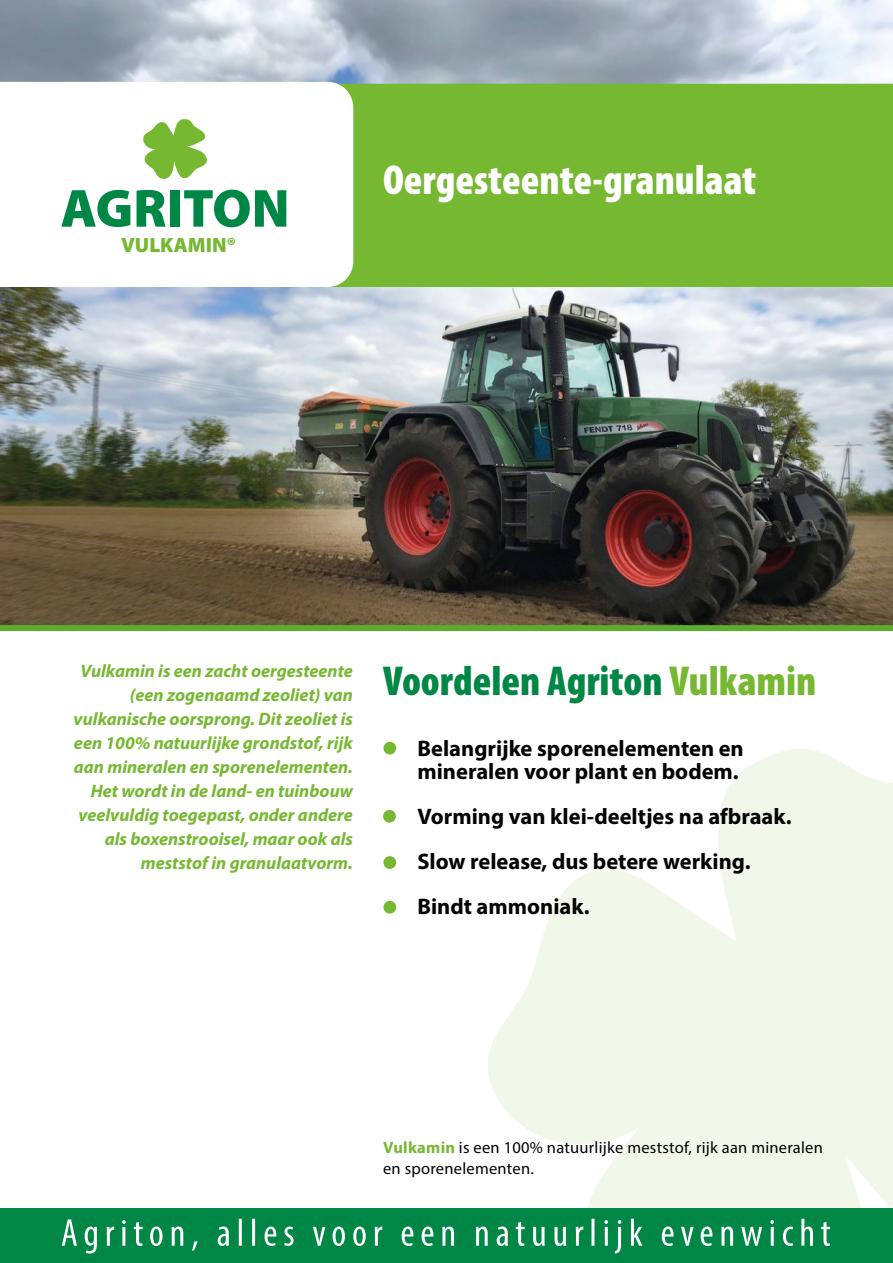
<style>
.page{position:relative;width:893px;height:1263px;background:#fff}
.page>*{position:absolute;margin:0;border:0;box-sizing:border-box;transform-origin:0 0}
.t1{font:900 condensed 42px "Myriad Pro";color:#008746}
.t2{font:900 condensed 42px "Myriad Pro";color:#fff}
.t3{font:700 22.5px/22.5px "Myriad Pro";color:#020304}
.t4{font:900 20.7px "Myriad Pro";color:#76b831}
.t5{font:italic 700 18px/24px "Myriad Pro";color:#76b831;text-align:right}
.t6{font:16.5px/21px "Myriad Pro";letter-spacing:.015em;color:#020304}
.s1{color:#76b831}
.s2{font-weight:700;color:#76b831}
</style>
<div class="page">
<svg style="left:481px;top:749px;width:412px;height:460px;fill:#f1f8ea"></svg>
<img style="left:0;top:0;width:893px;height:84px">
<img style="left:0;top:287px;width:893px;height:338px">
<div style="left:383px;top:810px;width:13px;height:13px;background:#76b831;border-radius:50%"></div>
<div style="left:383px;top:742px;width:13px;height:12px;background:#76b831;border-radius:50%"></div>
<div style="left:383px;top:856px;width:13px;height:13px;background:#76b831;border-radius:50%"></div>
<div style="left:353px;top:84px;width:540px;height:203px;background:#76b831"></div>
<div style="left:383px;top:901px;width:13px;height:13px;background:#76b831;border-radius:50%"></div>
<svg style="left:0;top:82px;width:353px;height:205px"></svg>
<div style="left:0;top:1209px;width:893px;height:54px;background:#008746"></div>
<svg style="left:62px;top:1219px;width:768px;height:34px"></svg>
<svg style="left:143px;top:119px;width:64px;height:61px"></svg>
<svg style="left:61px;top:190px;width:69px;height:37px"></svg>
<svg style="left:137px;top:190px;width:29px;height:37px"></svg>
<div style="left:170px;top:190px;width:10px;height:37px;background:#008746"></div>
<svg style="left:184px;top:190px;width:102px;height:37px"></svg>
<div style="left:0;top:625px;width:893px;height:6px;background:#5dac31"></div>
<p class="t4" style="left:121px;top:232px;width:117px">VULKAMIN®</p>
<p class="t2" style="left:383px;top:153px;width:375px">Oergesteente-granulaat</p>
<p class="t5" style="left:74px;top:658px;width:281px">Vulkamin is een zacht oergesteente (een zogenaamd zeoliet) van vulkanische oorsprong. Dit zeoliet is een 100% natuurlijke grondstof, rijk aan mineralen en sporenelementen.<br>Het wordt in de land- en tuinbouw veelvuldig toegepast, onder andere als boxenstrooisel, maar ook als meststof in granulaatvorm.</p>
<p class="t1" style="left:383px;top:654px;width:435px">Voordelen Agriton <span class="s1">Vulkamin</span></p>
<p class="t3" style="left:417px;top:737px;width:328px">Belangrijke sporenelementen en mineralen voor plant en bodem.</p>
<p class="t3" style="left:417px;top:804px;width:376px">Vorming van klei-deeltjes na afbraak.</p>
<p class="t3" style="left:417px;top:849px;width:335px">Slow release, dus betere werking.</p>
<p class="t3" style="left:417px;top:894px;width:174px">Bindt ammoniak.</p>
<p class="t6" style="left:383px;top:1136px;width:441px"><span class="s2">Vulkamin</span> is een 100% natuurlijke meststof, rijk aan mineralen en sporenelementen.</p>
</div>
